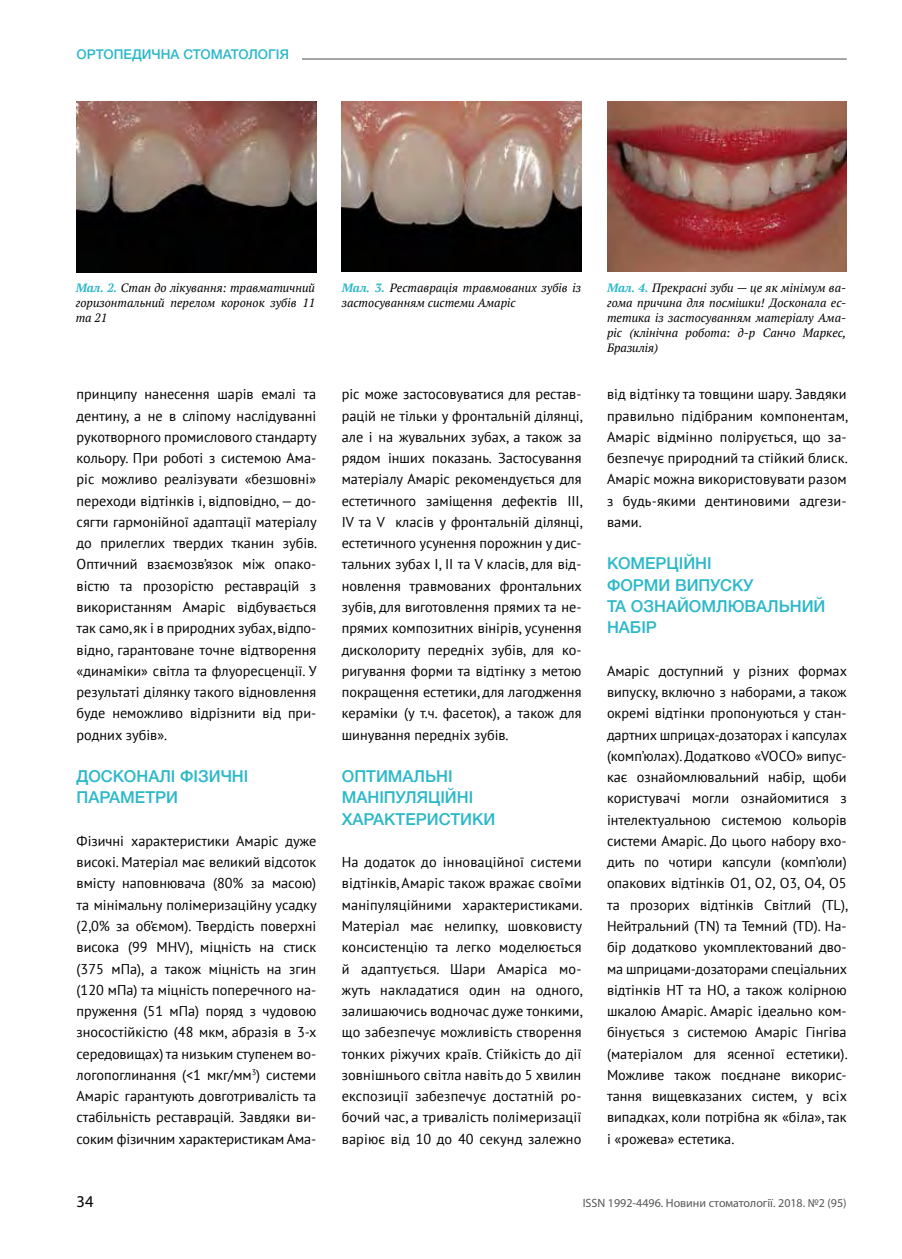
<style>
.page{position:relative;width:902px;height:1259px;background:#fff}
.page>*{position:absolute;margin:0;border:0;box-sizing:border-box;transform-origin:0 0}
.t1{font:500 16.5px/21.3px "Helvetica Neue LTW1 G";color:#2bb8c9}
.t2{font:16.5px "Myriad Pro";color:#000}
.t3{font:14.25px/21.3px "PT Sans";color:#000;text-align:justify}
.t4{font:500 13.5px "Helvetica Neue LTW1 G";color:#2bb8c9}
.t5{font:italic 12px/15px "PT Serif";color:#000;text-align:justify}
.t6{font:12px "Myriad Pro";color:#575756}
.s1{font-weight:700;color:#2bb8c9}
</style>
<div class="page">
<hr style="left:77px;top:59px;width:769px;height:1px;background:#878787">
<div style="left:77px;top:40px;width:224px;height:27px;background:#fff"></div>
<img style="left:77px;top:102px;width:239px;height:170px">
<img style="left:607px;top:102px;width:239px;height:170px">
<img style="left:342px;top:102px;width:239px;height:170px">
<p class="t4" style="left:77px;top:46px;width:214px">ОРТОПЕДИЧНА СТОМАТОЛОГІЯ</p>
<p class="t5" style="left:76px;top:280px;width:241px"><span class="s1">Мал. 2.</span> Стан до лікування: травматичний горизонтальний перелом коронок зубів 11 та 21</p>
<p class="t5" style="left:342px;top:280px;width:241px"><span class="s1">Мал. 3.</span> Реставрація травмованих зубів із застосуванням системи Амаріс</p>
<p class="t5" style="left:607px;top:280px;width:241px"><span class="s1">Мал. 4.</span> Прекрасні зуби — це як мінімум ва&shy;гома причина для посмішки! Досконала ес&shy;тетика із застосуванням матеріалу Ама&shy;ріс (клінічна робота: д-р Санчо Маркес, Бразилія)</p>
<p class="t3" style="left:77px;top:383px;width:242px">принципу нанесення шарів емалі та дентину, а не в сліпому наслідуванні рукотворного промислового стандарту кольору. При роботі з системою Ама&shy;ріс можливо реалізувати «безшовні» переходи відтінків і, відповідно, — до&shy;сягти гармонійної адаптації матеріалу до прилеглих твердих тканин зубів.<br>Оптичний взаємозв’язок між опако&shy;вістю та прозорістю реставрацій з використанням Амаріс відбувається так само, як і в природних зубах, відпо&shy;відно, гарантоване точне відтворення «динаміки» світла та флуоресценції. У результаті ділянку такого відновлення буде неможливо відрізнити від при&shy;родних зубів».</p>
<p class="t1" style="left:77px;top:765px;width:173px">ДОСКОНАЛІ ФІЗИЧНІ<br>ПАРАМЕТРИ</p>
<p class="t3" style="left:77px;top:830px;width:242px">Фізичні характеристики Амаріс дуже високі. Матеріал має великий відсоток вмісту наповнювача (80% за масою) та мінімальну полімеризаційну усадку (2,0% за об’ємом). Твердість поверхні висока (99 MHV), міцність на стиск (375 мПа), а також міцність на згин (120 мПа) та міцність поперечного на&shy;пруження (51 мПа) поряд з чудовою зносостійкістю (48 мкм, абразія в 3-х середовищах) та низьким ступенем во&shy;логопоглинання (&lt;1 мкг/мм<sup>3</sup>) системи Амаріс гарантують довготривалість та стабільність реставрацій. Завдяки ви&shy;соким фізичним характеристикам Ама-</p>
<p class="t2" style="left:77px;top:1191px;width:18px">34</p>
<p class="t3" style="left:342px;top:383px;width:242px">ріс може застосовуватися для рестав&shy;рацій не тільки у фронтальній ділянці, але і на жувальних зубах, а також за рядом інших показань. Застосування матеріалу Амаріс рекомендується для естетичного заміщення дефектів III, IV та V класів у фронтальній ділянці, естетичного усунення порожнин у дис&shy;тальних зубах I, II та V класів, для від&shy;новлення травмованих фронтальних зубів, для виготовлення прямих та не&shy;прямих композитних вінірів, усунення дисколориту передніх зубів, для ко&shy;ригування форми та відтінку з метою покращення естетики, для лагодження кераміки (у т.ч. фасеток), а також для шинування передніх зубів.</p>
<p class="t1" style="left:342px;top:765px;width:155px">ОПТИМАЛЬНІ<br>МАНІПУЛЯЦІЙНІ<br>ХАРАКТЕРИСТИКИ</p>
<p class="t3" style="left:342px;top:851px;width:242px">На додаток до інноваційної системи відтінків, Амаріс також вражає своїми маніпуляційними характеристиками.<br>Матеріал має нелипку, шовковисту консистенцію та легко моделюється й адаптується. Шари Амаріса мо&shy;жуть накладатися один на одного, залишаючись водночас дуже тонкими, що забезпечує можливість створення тонких ріжучих країв. Стійкість до дії зовнішнього світла навіть до 5 хвилин експозиції забезпечує достатній ро&shy;бочий час, а тривалість полімеризації варіює від 10 до 40 секунд залежно</p>
<p class="t3" style="left:607px;top:383px;width:242px">від відтінку та товщини шару. Завдяки правильно підібраним компонентам, Амаріс відмінно полірується, що за&shy;безпечує природний та стійкий блиск.<br>Амаріс можна використовувати разом з будь-якими дентиновими адгези&shy;вами.</p>
<p class="t1" style="left:607px;top:553px;width:220px">КОМЕРЦІЙНІ<br>ФОРМИ ВИПУСКУ<br>ТА ОЗНАЙОМЛЮВАЛЬНИЙ<br>НАБІР</p>
<p class="t3" style="left:607px;top:660px;width:242px">Амаріс доступний у різних формах випуску, включно з наборами, а також окремі відтінки пропонуються у стан&shy;дартних шприцах-дозаторах і капсулах (комп’юлах). Додатково «VOCO» випус&shy;кає ознайомлювальний набір, щоби користувачі могли ознайомитися з інтелектуальною системою кольорів системи Амаріс. До цього набору вхо&shy;дить по чотири капсули (комп’юли) опакових відтінків O1, O2, O3, O4, O5 та прозорих відтінків Світлий (TL), Нейтральний (TN) та Темний (TD). На&shy;бір додатково укомплектований дво&shy;ма шприцами-дозаторами спеціальних відтінків HT та HO, а також колірною шкалою Амаріс. Амаріс ідеально ком&shy;бінується з системою Амаріс Гінгіва (матеріалом для ясенної естетики).<br>Можливе також поєднане викорис&shy;тання вищевказаних систем, у всіх випадках, коли потрібна як «біла», так і «рожева» естетика.</p>
<p class="t6" style="left:582px;top:1196px;width:265px">ISSN 1992-4496. Новини стоматології. 2018. №2 (95)</p>
</div>
